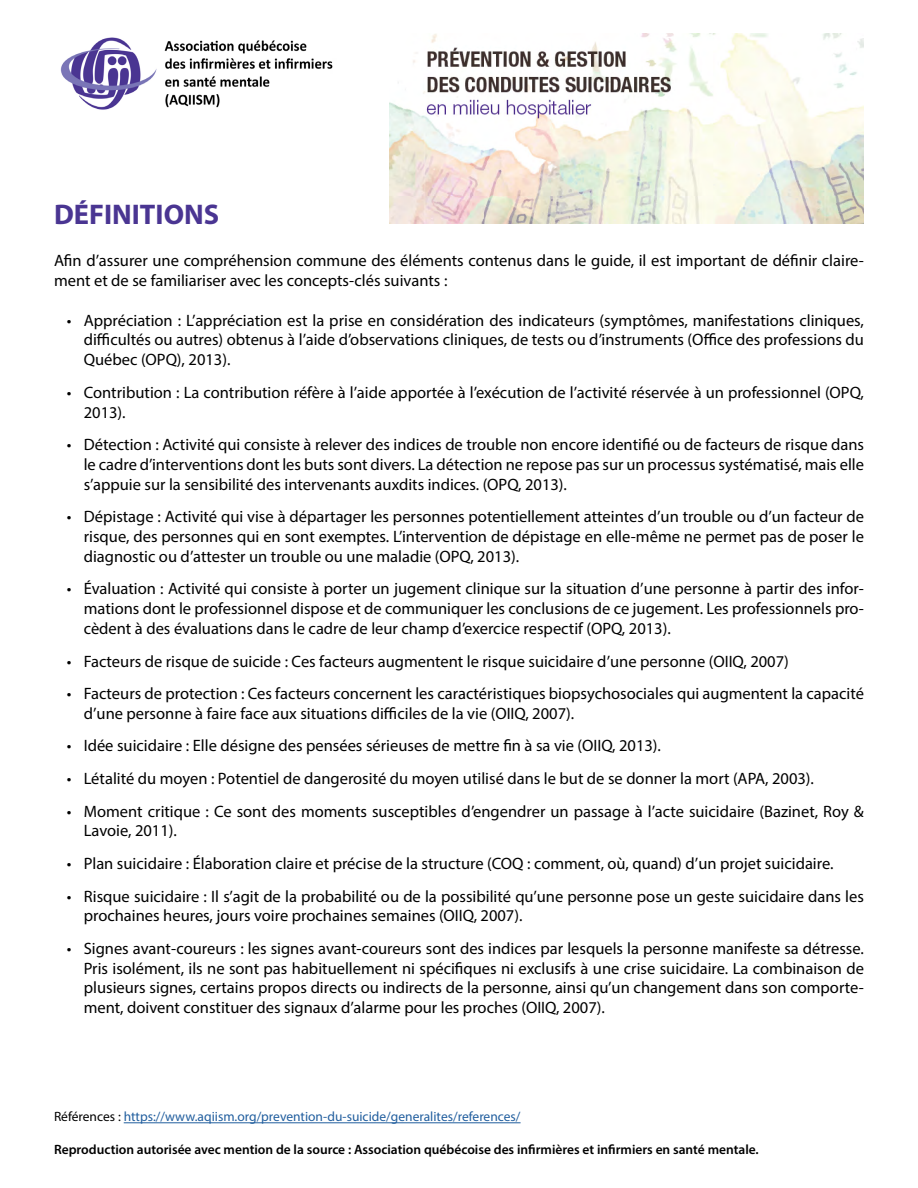
<style>
.page{position:relative;width:918px;height:1188px;background:#fff}
.page>*{position:absolute;margin:0;border:0;box-sizing:border-box;transform-origin:0 0}
.t1{font:700 28.5px "Myriad Pro";color:#4a3592}
.t2{font:16.5px/19.8px "Myriad Pro";color:#000}
.t3{font:600 13.5px "Myriad Pro";color:#000}
.t4{font:13.5px "Myriad Pro";color:#215e9e}
.s1{color:#000}
</style>
<div class="page">
<img style="left:60px;top:37px;width:273px;height:73px">
<img style="left:390px;top:34px;width:474px;height:189px">
<hr style="left:124px;top:1122px;width:397px;height:1px;background:#215e9e">
<h1 class="t1" style="left:54px;top:196px;width:167px">DÉFINITIONS</h1>
<p class="t2" style="left:54px;top:251px;width:812px">Afin d’assurer une compréhension commune des éléments contenus dans le guide, il est important de définir claire&shy;ment et de se familiariser avec les concepts-clés suivants :</p>
<p class="t2" style="left:84px;top:310px;width:782px;text-align:justify;text-indent:-17px">• Appréciation : L’appréciation est la prise en considération des indicateurs (symptômes, manifestations cliniques, difficultés ou autres) obtenus à l’aide d’observations cliniques, de tests ou d’instruments (Office des professions du Québec (OPQ), 2013).</p>
<p class="t2" style="left:84px;top:382px;width:782px;text-indent:-17px">• Contribution : La contribution réfère à l’aide apportée à l’exécution de l’activité réservée à un professionnel (OPQ,<br>2013).</p>
<p class="t2" style="left:84px;top:434px;width:782px;text-align:justify;text-indent:-17px">• Détection : Activité qui consiste à relever des indices de trouble non encore identifié ou de facteurs de risque dans le cadre d’interventions dont les buts sont divers. La détection ne repose pas sur un processus systématisé, mais elle s’appuie sur la sensibilité des intervenants auxdits indices. (OPQ, 2013).</p>
<p class="t2" style="left:84px;top:507px;width:782px;text-align:justify;text-indent:-17px">• Dépistage : Activité qui vise à départager les personnes potentiellement atteintes d’un trouble ou d’un facteur de risque, des personnes qui en sont exemptes. L’intervention de dépistage en elle-même ne permet pas de poser le diagnostic ou d’attester un trouble ou une maladie (OPQ, 2013).</p>
<p class="t2" style="left:84px;top:579px;width:782px;text-align:justify;text-indent:-17px">• Évaluation : Activité qui consiste à porter un jugement clinique sur la situation d’une personne à partir des infor&shy;mations dont le professionnel dispose et de communiquer les conclusions de ce jugement. Les professionnels pro&shy;cèdent à des évaluations dans le cadre de leur champ d’exercice respectif (OPQ, 2013).</p>
<p class="t2" style="left:67px;top:651px;width:724px">• Facteurs de risque de suicide : Ces facteurs augmentent le risque suicidaire d’une personne (OIIQ, 2007)</p>
<p class="t2" style="left:84px;top:683px;width:782px;text-indent:-17px">• Facteurs de protection : Ces facteurs concernent les caractéristiques biopsychosociales qui augmentent la capacité d’une personne à faire face aux situations difficiles de la vie (OIIQ, 2007).</p>
<p class="t2" style="left:67px;top:736px;width:596px">• Idée suicidaire : Elle désigne des pensées sérieuses de mettre fin à sa vie (OIIQ, 2013).</p>
<p class="t2" style="left:67px;top:768px;width:749px">• Létalité du moyen : Potentiel de dangerosité du moyen utilisé dans le but de se donner la mort (APA, 2003).</p>
<p class="t2" style="left:84px;top:801px;width:782px;text-indent:-17px">• Moment critique : Ce sont des moments susceptibles d’engendrer un passage à l’acte suicidaire (Bazinet, Roy &amp;<br>Lavoie, 2011).</p>
<p class="t2" style="left:67px;top:853px;width:768px">• Plan suicidaire : Élaboration claire et précise de la structure (COQ : comment, où, quand) d’un projet suicidaire.</p>
<p class="t2" style="left:84px;top:886px;width:782px;text-indent:-17px">• Risque suicidaire : Il s’agit de la probabilité ou de la possibilité qu’une personne pose un geste suicidaire dans les prochaines heures, jours voire prochaines semaines (OIIQ, 2007).</p>
<p class="t2" style="left:84px;top:938px;width:782px;text-align:justify;text-indent:-17px">• Signes avant-coureurs : les signes avant-coureurs sont des indices par lesquels la personne manifeste sa détresse.<br>Pris isolément, ils ne sont pas habituellement ni spécifiques ni exclusifs à une crise suicidaire. La combinaison de plusieurs signes, certains propos directs ou indirects de la personne, ainsi qu’un changement dans son comporte&shy;ment, doivent constituer des signaux d’alarme pour les proches (OIIQ, 2007).</p>
<p class="t4" style="left:54px;top:1109px;width:468px"><span class="s1">Références :</span> https://www.aqiism.org/prevention-du-suicide/generalites/references/</p>
<p class="t3" style="left:54px;top:1141px;width:706px">Reproduction autorisée avec mention de la source : Association québécoise des infirmières et infirmiers en santé mentale.</p>
</div>
